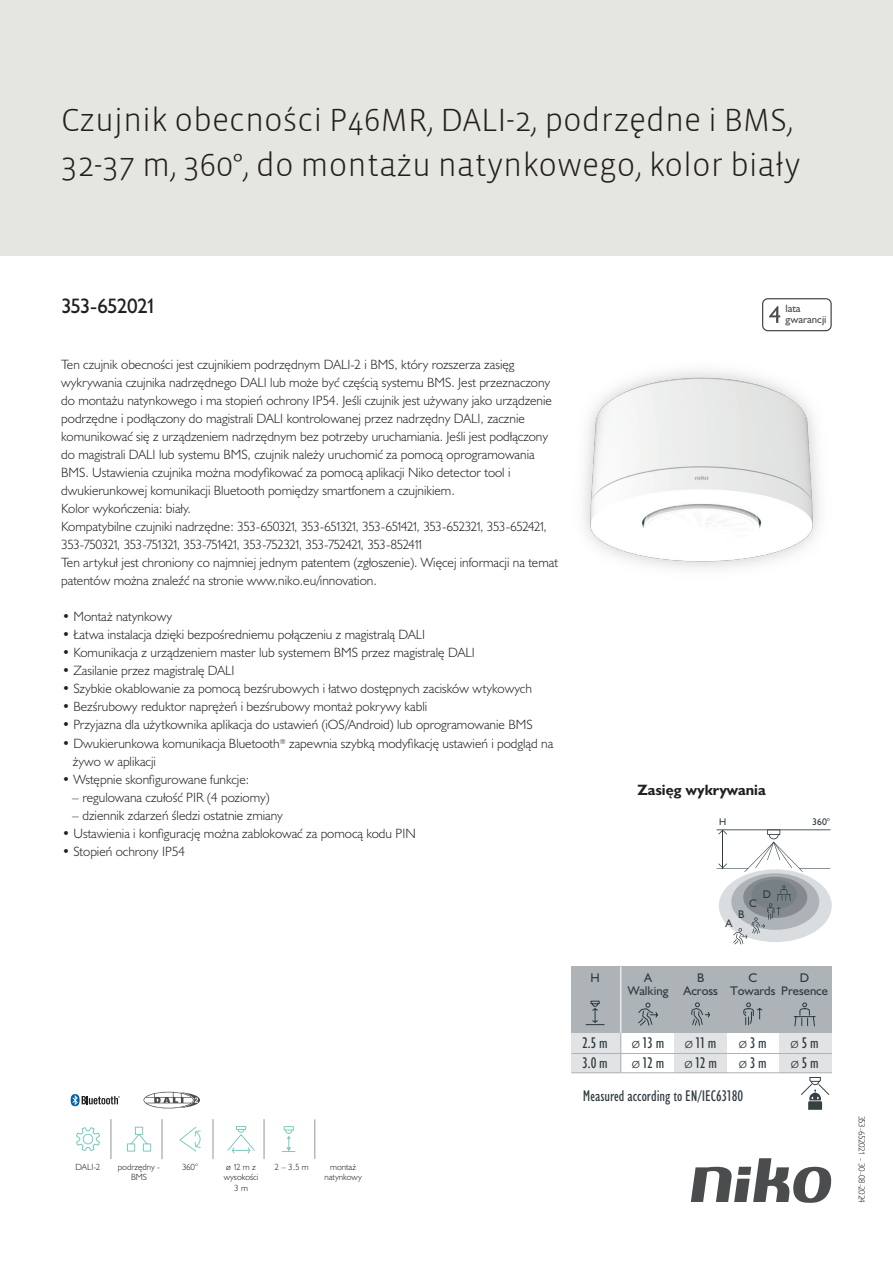
<style>
.page{position:relative;width:893px;height:1263px;background:#fff}
.page>*{position:absolute;margin:0;border:0;box-sizing:border-box;transform-origin:0 0}
.Title_datasheets{font:300 33px/45px "Vista Sans";color:#231f20}
.Article_number{font:21px "Humanist 521 BT";letter-spacing:-.05em;color:#231f20}
.t1{font:condensed 15.6px/20.7px "Humanist 521 BT";color:#2f3b41}
.Titles_parts{font:700 15px "Humanist 521 BT";color:#231f20}
.USPs{font:300 13.5px/18px "Humanist 521 BT";color:#231f20}
.USP_bullets{font:300 13.5px/18px "Humanist 521 BT";color:#231f20}
.t2{font:12.6px/13.6px "Humanist 521 BT";color:#2f3b41;text-align:center}
.t3{font:11.1px "Humanist 521 BT";color:#2f3b41}
.t4{font:10.8px/10.8px "Humanist 521 BT";color:#4b4c4d}
.t5{font:9.75px "Humanist 521 BT";color:#2f3b41}
.icontext{font:300 9px/10.8px "Humanist 521 BT";color:#231f20;text-align:center}
.Revision{font:300 9px "Humanist 521 BT";letter-spacing:-.055em;color:#231f20}
.s1{font-weight:300;font-stretch:normal}
</style>
<div class="page">
<svg style="left:691px;top:1158px;width:141px;height:45px"></svg>
<div style="left:0;top:0;width:893px;height:255px;background:#e6e6e0"></div>
<img style="left:584px;top:371px;width:236px;height:197px">
<svg style="left:76px;top:1127px;width:24px;height:24px"></svg>
<svg style="left:127px;top:1126px;width:25px;height:26px"></svg>
<svg style="left:179px;top:1126px;width:22px;height:26px"></svg>
<svg style="left:227px;top:1126px;width:28px;height:28px"></svg>
<svg style="left:282px;top:1126px;width:14px;height:26px"></svg>
<hr style="left:314px;top:1119px;width:1px;height:40px;background:#939598">
<hr style="left:111px;top:1119px;width:1px;height:40px;background:#939598">
<hr style="left:162px;top:1119px;width:1px;height:40px;background:#939598">
<hr style="left:213px;top:1119px;width:1px;height:40px;background:#939598">
<hr style="left:264px;top:1119px;width:1px;height:40px;background:#939598">
<svg style="left:71px;top:1094px;width:49px;height:12px"></svg>
<svg style="left:144px;top:1092px;width:56px;height:16px"></svg>
<svg style="left:762px;top:298px;width:70px;height:33px"></svg>
<div style="left:719px;top:869px;width:113px;height:73px;background:#dadddf;border-radius:50%"></div>
<div style="left:731px;top:873px;width:88px;height:57px;background:#adb3b7;border-radius:50%"></div>
<div style="left:743px;top:877px;width:64px;height:41px;background:#848a90;border-radius:50%"></div>
<div style="left:751px;top:880px;width:46px;height:29px;background:#778085;border-radius:50%"></div>
<hr style="left:716px;top:829px;width:115px;height:1px;background:#2f3b41">
<svg style="left:717px;top:829px;width:113px;height:43px"></svg>
<svg style="left:733px;top:885px;width:58px;height:59px"></svg>
<div style="left:571px;top:1033px;width:50px;height:40px;background:#e1e3e4"></div>
<div style="left:674px;top:1033px;width:53px;height:39px;background:#e1e3e4"></div>
<div style="left:779px;top:1033px;width:53px;height:39px;background:#e1e3e4"></div>
<hr style="left:571px;top:1053px;width:261px;height:1px;background:#adb3b7">
<hr style="left:571px;top:1072px;width:261px;height:1px;background:#adb3b7">
<div style="left:571px;top:966px;width:261px;height:67px;background:#adb3b7"></div>
<svg style="left:638px;top:1002px;width:20px;height:24px"></svg>
<svg style="left:743px;top:1002px;width:20px;height:24px"></svg>
<svg style="left:585px;top:1000px;width:20px;height:25px"></svg>
<hr style="left:620px;top:1030px;width:1px;height:42px;background:#adb3b7">
<svg style="left:793px;top:1002px;width:23px;height:25px"></svg>
<svg style="left:691px;top:1002px;width:19px;height:24px"></svg>
<hr style="left:620px;top:966px;width:1px;height:67px;background:#fff">
<svg style="left:801px;top:1077px;width:29px;height:33px"></svg>
<p class="Title_datasheets" style="left:61px;top:98px;width:741px">Czujnik obecności P46MR, DALI-2, podrzędne i BMS,<br>32-37 m, 360°, do montażu natynkowego, kolor biały</p>
<p class="Article_number" style="left:61px;top:293px;width:97px">353-652021</p>
<p class="t4" style="left:785px;top:303px;width:43px">lata gwarancji</p>
<p class="USPs" style="left:61px;top:355px;width:498px">Ten czujnik obecności jest czujnikiem podrzędnym DALI-2 i BMS, który rozszerza zasięg wykrywania czujnika nadrzędnego DALI lub może być częścią systemu BMS. Jest przeznaczony do montażu natynkowego i ma stopień ochrony IP54. Jeśli czujnik jest używany jako urządzenie podrzędne i podłączony do magistrali DALI kontrolowanej przez nadrzędny DALI, zacznie komunikować się z urządzeniem nadrzędnym bez potrzeby uruchamiania. Jeśli jest podłączony do magistrali DALI lub systemu BMS, czujnik należy uruchomić za pomocą oprogramowania BMS. Ustawienia czujnika można modyfikować za pomocą aplikacji Niko detector tool i dwukierunkowej komunikacji Bluetooth pomiędzy smartfonem a czujnikiem.<br>Kolor wykończenia: biały.<br>Kompatybilne czujniki nadrzędne: 353-650321, 353-651321, 353-651421, 353-652321, 353-652421, 353-750321, 353-751321, 353-751421, 353-752321, 353-752421, 353-852411<br>Ten artykuł jest chroniony co najmniej jednym patentem (zgłoszenie). Więcej informacji na temat patentów można znaleźć na stronie www.niko.eu/innovation.</p>
<p class="USP_bullets" style="left:62px;top:607px;width:111px">• Montaż natynkowy</p>
<p class="USP_bullets" style="left:62px;top:625px;width:365px">• Łatwa instalacja dzięki bezpośredniemu połączeniu z magistralą DALI</p>
<p class="USP_bullets" style="left:62px;top:643px;width:414px">• Komunikacja z urządzeniem master lub systemem BMS przez magistralę DALI</p>
<p class="USP_bullets" style="left:62px;top:661px;width:174px">• Zasilanie przez magistralę DALI</p>
<p class="USP_bullets" style="left:62px;top:679px;width:471px">• Szybkie okablowanie za pomocą bezśrubowych i łatwo dostępnych zacisków wtykowych</p>
<p class="USP_bullets" style="left:62px;top:697px;width:367px">• Bezśrubowy reduktor naprężeń i bezśrubowy montaż pokrywy kabli</p>
<p class="USP_bullets" style="left:62px;top:715px;width:472px">• Przyjazna dla użytkownika aplikacja do ustawień (iOS/Android) lub oprogramowanie BMS</p>
<p class="USP_bullets" style="left:73px;top:734px;width:482px;text-indent:-11px">• Dwukierunkowa komunikacja Bluetooth<sup>®</sup> zapewnia szybką modyfikację ustawień i podgląd na żywo w aplikacji</p>
<p class="USP_bullets" style="left:62px;top:770px;width:189px">• Wstępnie skonfigurowane funkcje:</p>
<p class="USP_bullets" style="left:72px;top:788px;width:199px">– regulowana czułość PIR (4 poziomy)</p>
<p class="USP_bullets" style="left:72px;top:806px;width:212px">– dziennik zdarzeń śledzi ostatnie zmiany</p>
<p class="USP_bullets" style="left:62px;top:824px;width:355px">• Ustawienia i konfigurację można zablokować za pomocą kodu PIN</p>
<p class="USP_bullets" style="left:62px;top:842px;width:124px">• Stopień ochrony IP54</p>
<p class="icontext" style="left:76px;top:1161px;width:26px">DALI-2</p>
<p class="icontext" style="left:182px;top:1161px;width:17px">360°</p>
<p class="icontext" style="left:224px;top:1161px;width:36px">ø 12 m z wysokości<br>3 m</p>
<p class="icontext" style="left:324px;top:1161px;width:39px">montaż natynkowy</p>
<p class="icontext" style="left:275px;top:1161px;width:36px">2 – 3.5 m</p>
<p class="icontext" style="left:118px;top:1161px;width:44px">podrzędny -<br>BMS</p>
<p class="Titles_parts" style="left:637px;top:781px;width:130px">Zasięg wykrywania</p>
<p class="t5" style="left:719px;top:816px;width:9px">H</p>
<p class="t3" style="left:763px;top:887px;width:10px">D</p>
<p class="t3" style="left:749px;top:896px;width:9px">C</p>
<p class="t3" style="left:738px;top:907px;width:8px">B</p>
<p class="t3" style="left:726px;top:917px;width:8px">A</p>
<p class="t5" style="left:812px;top:816px;width:19px">360°</p>
<p class="t2" style="left:730px;top:970px;width:47px">C<br>Towards</p>
<p class="t2" style="left:590px;top:970px;width:11px">H</p>
<p class="t2" style="left:781px;top:970px;width:48px">D<br>Presence</p>
<p class="t2" style="left:628px;top:970px;width:42px">A<br>Walking</p>
<p class="t1" style="left:632px;top:1032px;width:34px"><span class="s1">ø</span> 13 m <span class="s1">ø</span> 12 m</p>
<p class="t2" style="left:683px;top:970px;width:36px">B<br>Across</p>
<p class="t1" style="left:582px;top:1032px;width:27px">2.5 m<br>3.0 m</p>
<p class="t1" style="left:685px;top:1032px;width:33px"><span class="s1">ø</span> 11 m</p>
<p class="t1" style="left:739px;top:1032px;width:29px"><span class="s1">ø</span> 3 m</p>
<p class="t1" style="left:791px;top:1032px;width:30px"><span class="s1">ø</span> 5 m</p>
<p class="t1" style="left:684px;top:1053px;width:34px"><span class="s1">ø</span> 12 m</p>
<p class="t1" style="left:739px;top:1053px;width:29px"><span class="s1">ø</span> 3 m</p>
<p class="t1" style="left:791px;top:1053px;width:30px"><span class="s1">ø</span> 5 m</p>
<p class="t1" style="left:583px;top:1086px;width:162px">Measured according to EN/IEC63180</p>
<p class="Revision" style="left:868px;top:1115px;width:89px;rotate:90deg">353-652021 - 30-08-2024</p>
</div>
